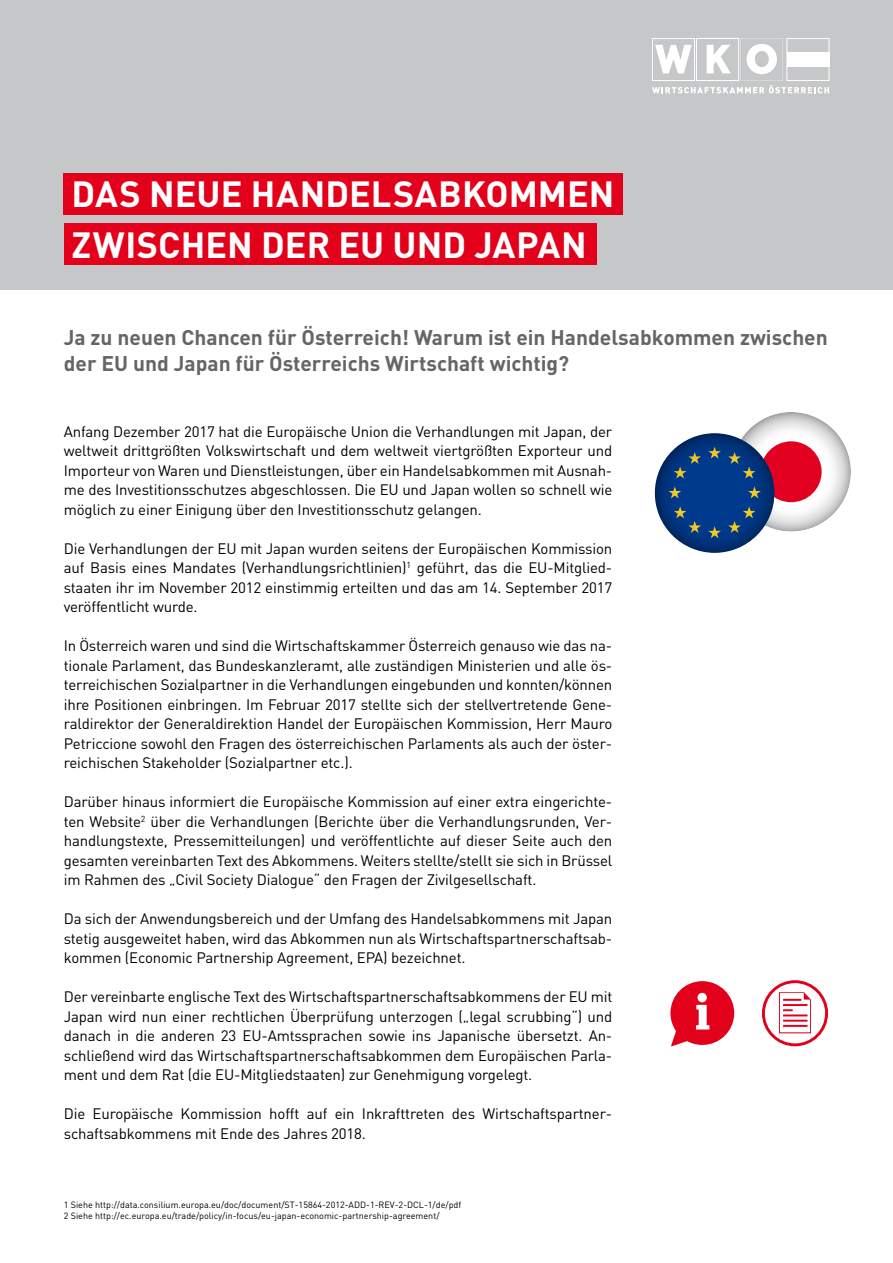
<style>
.page{position:relative;width:893px;height:1263px;background:#fff}
.page>*{position:absolute;margin:0;border:0;box-sizing:border-box;transform-origin:0 0}
.t1{font:700 36px/51px "DIN Pro";letter-spacing:.005em;color:#fff}
.t2{font:700 21px/25.2px "DIN Pro";color:#646567}
.t3{font:15px/19.5px "DIN Pro";letter-spacing:-.01em;color:#000;text-align:justify}
.t4{font:9px/10.8px "DIN Pro";color:#000}
</style>
<div class="page">
<div style="left:0;top:0;width:893px;height:289px;background:#c6c7c8"></div>
<div style="left:64px;top:224px;width:532px;height:41px;background:#e2001a"></div>
<div style="left:64px;top:173px;width:559px;height:42px;background:#e2001a"></div>
<svg style="left:652px;top:38px;width:177px;height:55px"></svg>
<svg style="left:670px;top:981px;width:64px;height:65px"></svg>
<svg style="left:763px;top:982px;width:64px;height:63px"></svg>
<div style="left:762px;top:980px;width:66px;height:66px;border:3px solid #e2001a;border-radius:50%"></div>
<svg style="left:779px;top:992px;width:32px;height:41px"></svg>
<svg style="left:731px;top:412px;width:120px;height:119px"></svg>
<svg style="left:655px;top:433px;width:119px;height:120px;background:#0d3d7b"></svg>
<h1 class="t1" style="left:72px;top:167px;width:544px">Das neue Handelsabkommen zwischen der EU und Japan</h1>
<h2 class="t2" style="left:64px;top:324px;width:766px">Ja zu neuen Chancen für Österreich! Warum ist ein Handelsabkommen zwischen der EU und Japan für Österreichs Wirtschaft wichtig?</h2>
<p class="t3" style="left:64px;top:421px;width:550px">Anfang Dezember 2017 hat die Europäische Union die Verhandlungen mit Japan, der weltweit drittgrößten Volkswirtschaft und dem weltweit viertgrößten Exporteur und Importeur von Waren und Dienstleistungen, über ein Handelsabkommen mit Ausnah&shy;me des Investitionsschutzes abgeschlossen. Die EU und Japan wollen so schnell wie möglich zu einer Einigung über den Investitionsschutz gelangen.</p>
<p class="t3" style="left:64px;top:538px;width:550px">Die Verhandlungen der EU mit Japan wurden seitens der Europäischen Kommission auf Basis eines Mandates (Verhandlungsrichtlinien)<sup>1</sup> geführt, das die EU-Mitglied&shy;staaten ihr im November 2012 einstimmig erteilten und das am 14. September 2017 veröffentlicht wurde.</p>
<p class="t3" style="left:64px;top:635px;width:550px">In Österreich waren und sind die Wirtschaftskammer Österreich genauso wie das na&shy;tionale Parlament, das Bundeskanzleramt, alle zuständigen Ministerien und alle ös&shy;terreichischen Sozialpartner in die Verhandlungen eingebunden und konnten/können ihre Positionen einbringen. Im Februar 2017 stellte sich der stellvertretende Gene&shy;raldirektor der Generaldirektion Handel der Europäischen Kommission, Herr Mauro Petriccione sowohl den Fragen des österreichischen Parlaments als auch der öster&shy;reichischen Stakeholder (Sozialpartner etc.).</p>
<p class="t3" style="left:64px;top:791px;width:550px">Darüber hinaus informiert die Europäische Kommission auf einer extra eingerichte&shy;ten Website<sup>2</sup> über die Verhandlungen (Berichte über die Verhandlungsrunden, Ver&shy;handlungstexte, Pressemitteilungen) und veröffentlichte auf dieser Seite auch den gesamten vereinbarten Text des Abkommens. Weiters stellte/stellt sie sich in Brüssel im Rahmen des „Civil Society Dialogue“ den Fragen der Zivilgesellschaft.</p>
<p class="t3" style="left:64px;top:908px;width:550px">Da sich der Anwendungsbereich und der Umfang des Handelsabkommens mit Japan stetig ausgeweitet haben, wird das Abkommen nun als Wirtschaftspartnerschaftsab&shy;kommen (Economic Partnership Agreement, EPA) bezeichnet.</p>
<p class="t3" style="left:64px;top:986px;width:550px">Der vereinbarte englische Text des Wirtschaftspartnerschaftsabkommens der EU mit Japan wird nun einer rechtlichen Überprüfung unterzogen („legal scrubbing“) und danach in die anderen 23 EU-Amtssprachen sowie ins Japanische übersetzt. An&shy;schließend wird das Wirtschaftspartnerschaftsabkommen dem Europäischen Parla&shy;ment und dem Rat (die EU-Mitgliedstaaten) zur Genehmigung vorgelegt.</p>
<p class="t3" style="left:64px;top:1103px;width:550px">Die Europäische Kommission hofft auf ein Inkrafttreten des Wirtschaftspartner&shy;schaftsabkommens mit Ende des Jahres 2018.</p>
<p class="t4" style="left:64px;top:1199px;width:399px">1 Siehe http://data.consilium.europa.eu/doc/document/ST-15864-2012-ADD-1-REV-2-DCL-1/de/pdf<br>2 Siehe http://ec.europa.eu/trade/policy/in-focus/eu-japan-economic-partnership-agreement/</p>
</div>
